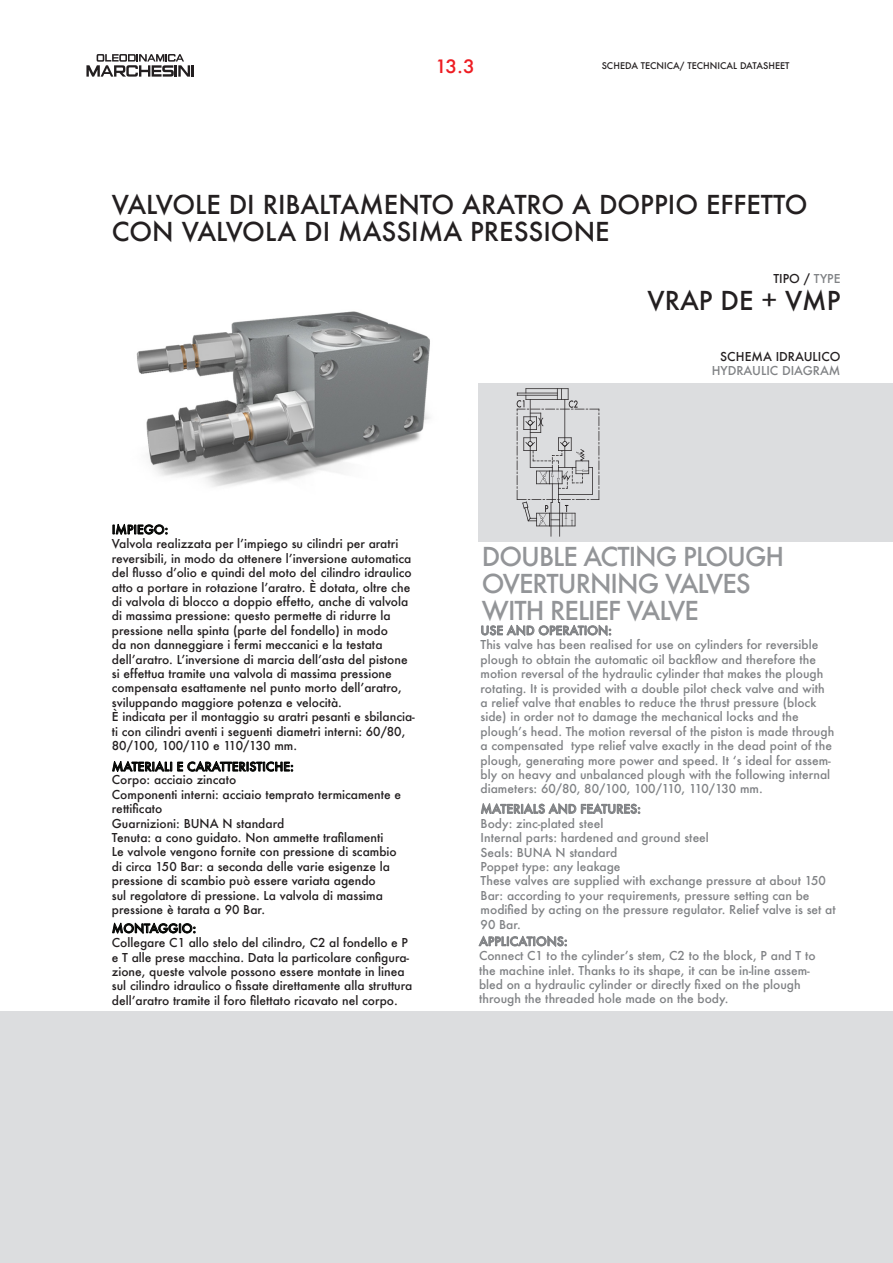
<style>
.page{position:relative;width:893px;height:1263px;background:#fff}
.page>*{position:absolute;margin:0;border:0;box-sizing:border-box;transform-origin:0 0}
.t1{font:500 25.5px "Futura";color:#231f20}
.t2{font:500 25.5px "Futura";letter-spacing:-.04em;color:#939598}
.t3{font:500 18px "Futura";color:#ee1d23;scale:1.06 1}
.t4{font:500 12px/14.4px "Futura";color:#231f20}
.t5{font:500 12px/14.4px "Futura";color:#808285}
.t6{font:500 12px "Futura";color:#040503}
.t7{font:500 9px "Futura";color:#231f20}
.s1{color:#808285}
</style>
<div class="page">
<svg style="left:86px;top:54px;width:108px;height:23px"></svg>
<div style="left:478px;top:383px;width:415px;height:159px;background:#dcdddf"></div>
<div style="left:0;top:1011px;width:893px;height:252px;background:#dcdddf"></div>
<svg style="left:481px;top:625px;width:131px;height:11px"></svg>
<svg style="left:481px;top:803px;width:160px;height:12px"></svg>
<svg style="left:478px;top:935px;width:89px;height:12px"></svg>
<svg style="left:112px;top:922px;width:84px;height:12px"></svg>
<svg style="left:112px;top:761px;width:182px;height:11px"></svg>
<svg style="left:113px;top:523px;width:55px;height:12px"></svg>
<img style="left:136px;top:311px;width:294px;height:176px">
<svg style="left:517px;top:388px;width:83px;height:149px"></svg>
<p class="t3" style="left:435px;top:54px;width:39px">13.3</p>
<p class="t7" style="left:602px;top:60px;width:189px">SCHEDA TECNICA/ TECHNICAL DATASHEET</p>
<p class="t1" style="left:112px;top:187px;width:697px">VALVOLE DI RIBALTAMENTO ARATRO A DOPPIO EFFETTO</p>
<p class="t1" style="left:112px;top:214px;width:499px">CON VALVOLA DI MASSIMA PRESSIONE</p>
<p class="t4" style="left:773px;top:271px;width:68px">TIPO / <span class="s1">TYPE</span></p>
<p class="t1" style="left:647px;top:283px;width:195px">VRAP DE + VMP</p>
<p class="t6" style="left:112px;top:521px;width:58px">IMPIEGO:</p>
<p class="t4" style="left:112px;top:537px;width:301px">Valvola realizzata per l’impiego su cilindri per aratri reversibili, in modo da ottenere l’inversione automatica del flusso d’olio e quindi del moto del cilindro idraulico atto a portare in rotazione l’aratro. È dotata, oltre che di valvola di blocco a doppio effetto, anche di valvola di massima pressione: questo permette di ridurre la pressione nella spinta (parte del fondello) in modo</p>
<p class="t4" style="left:112px;top:637px;width:297px">da non danneggiare i fermi meccanici e la testata dell’aratro. L’inversione di marcia dell’asta del pistone si effettua tramite una valvola di massima pressione compensata esattamente nel punto morto dell’aratro, sviluppando maggiore potenza e velocità.</p>
<p class="t4" style="left:112px;top:709px;width:304px">È indicata per il montaggio su aratri pesanti e sbilancia&shy;ti con cilindri aventi i seguenti diametri interni: 60/80,<br>80/100, 100/110 e 110/130 mm.</p>
<p class="t6" style="left:112px;top:758px;width:183px">MATERIALI E CARATTERISTICHE:</p>
<p class="t4" style="left:112px;top:773px;width:126px">Corpo: acciaio zincato</p>
<p class="t4" style="left:112px;top:787px;width:291px">Componenti interni: acciaio temprato termicamente e rettificato</p>
<p class="t4" style="left:112px;top:816px;width:174px">Guarnizioni: BUNA N standard</p>
<p class="t4" style="left:112px;top:830px;width:273px">Tenuta: a cono guidato. Non ammette trafilamenti</p>
<p class="t4" style="left:112px;top:845px;width:286px">Le valvole vengono fornite con pressione di scambio di circa 150 Bar: a seconda delle varie esigenze la pressione di scambio può essere variata agendo</p>
<p class="t4" style="left:112px;top:888px;width:272px">sul regolatore di pressione. La valvola di massima pressione è tarata a 90 Bar.</p>
<p class="t6" style="left:112px;top:920px;width:86px">MONTAGGIO:</p>
<p class="t4" style="left:720px;top:349px;width:122px">SCHEMA IDRAULICO</p>
<p class="t5" style="left:712px;top:363px;width:130px">HYDRAULIC DIAGRAM</p>
<p class="t2" style="left:482px;top:539px;width:304px">DOUBLE ACTING PLOUGH</p>
<p class="t2" style="left:482px;top:566px;width:270px">OVERTURNING VALVES</p>
<p class="t2" style="left:482px;top:593px;width:218px">WITH RELIEF VALVE</p>
<p class="t5" style="left:481px;top:623px;width:133px">USE AND OPERATION:</p>
<p class="t5" style="left:481px;top:637px;width:355px">This valve has been realised for use on cylinders for reversible plough to obtain the automatic oil backflow and therefore the motion reversal of the hydraulic cylinder that makes the plough rotating. It is provided with a double pilot check valve and with a relief valve that enables to reduce the thrust pressure (block side) in order not to damage the mechanical locks and the plough’s head. The motion reversal of the piston is made through a compensated type relief valve exactly in the dead point of the plough, generating more power and speed. It ‘s ideal for assem&shy;bly on heavy and unbalanced plough with the following internal diameters: 60/80, 80/100, 100/110, 110/130 mm.</p>
<p class="t5" style="left:481px;top:801px;width:162px">MATERIALS AND FEATURES:</p>
<p class="t5" style="left:481px;top:816px;width:124px">Body: zinc-plated steel</p>
<p class="t5" style="left:481px;top:830px;width:230px">Internal parts: hardened and ground steel</p>
<p class="t5" style="left:481px;top:845px;width:138px">Seals: BUNA N standard</p>
<p class="t5" style="left:481px;top:859px;width:141px">Poppet type: any leakage</p>
<p class="t5" style="left:481px;top:873px;width:357px">These valves are supplied with exchange pressure at about 150<br>Bar: according to your requirements, pressure setting can be modified by acting on the pressure regulator. Relief valve is set at 90 Bar.</p>
<p class="t4" style="left:112px;top:935px;width:298px">Collegare C1 allo stelo del cilindro, C2 al fondello e P</p>
<p class="t5" style="left:479px;top:934px;width:90px">APPLICATIONS:</p>
<p class="t4" style="left:112px;top:950px;width:302px">e T alle prese macchina. Data la particolare configura&shy;zione, queste valvole possono essere montate in linea sul cilindro idraulico o fissate direttamente alla struttura dell’aratro tramite il foro filettato ricavato nel corpo.</p>
<p class="t5" style="left:479px;top:948px;width:338px">Connect C1 to the cylinder’s stem, C2 to the block, P and T to the machine inlet. Thanks to its shape, it can be in-line assem&shy;bled on a hydraulic cylinder or directly fixed on the plough through the threaded hole made on the body.</p>
</div>
